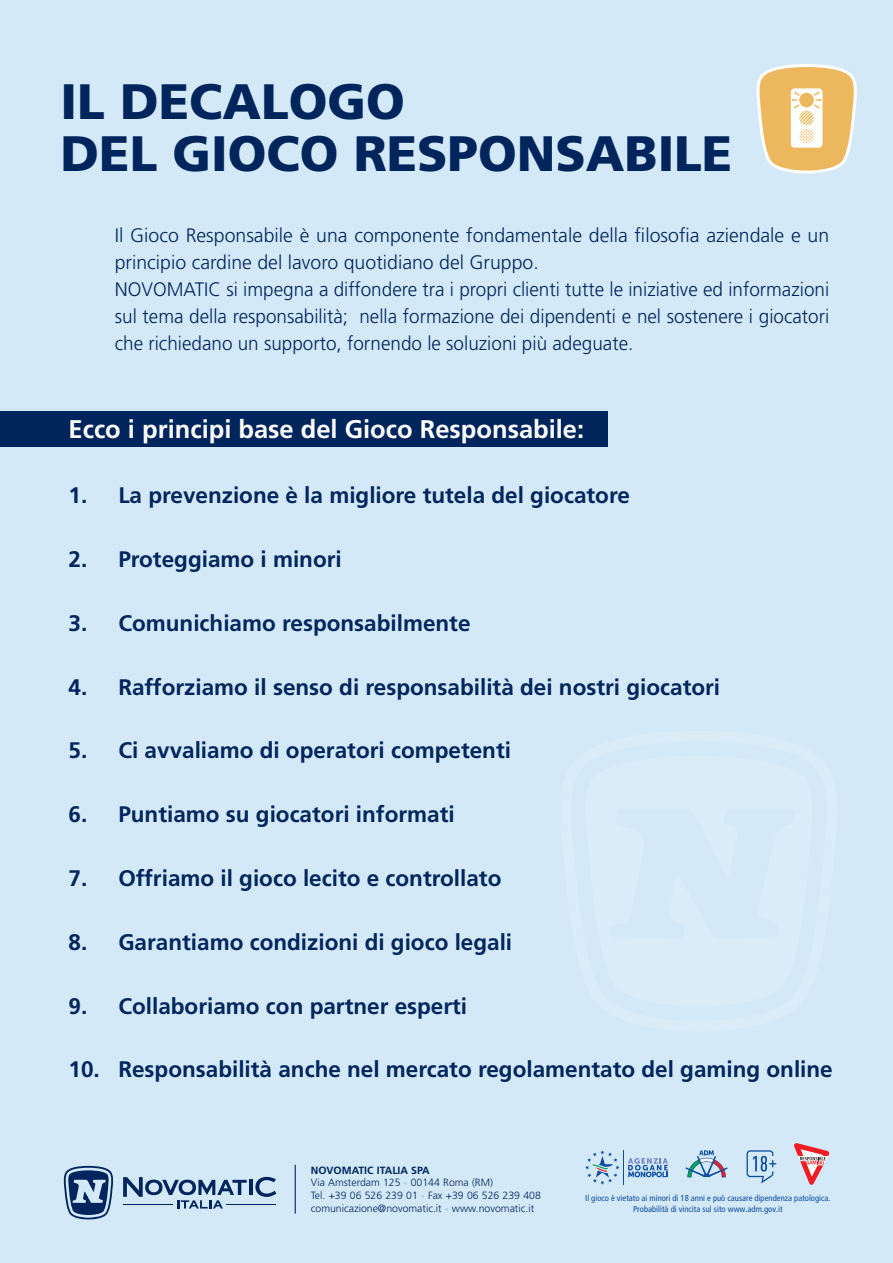
<style>
.page{position:relative;width:893px;height:1263px;background:#d4e9f7}
.page>*{position:absolute;margin:0;border:0;box-sizing:border-box;transform-origin:0 0}
.t1{font:900 49.8px/52.2px "Frutiger LT Std";color:#00255d}
.t2{font:700 25.5px "Frutiger LT Std";color:#fff}
.t3{font:700 22.5px "Frutiger LT Std";color:#00255d}
.t4{font:300 19.5px/27px "Frutiger LT Std";color:#00255d}
.t5{font:300 10.5px/12.6px "Frutiger LT Std";color:#00255d}
.t6{font:condensed 8.7px "Frutiger LT Std";color:#0d4da1}
.t7{font:condensed 8.55px "Frutiger LT Std";color:#0d4da1}
.s1{font-weight:700}
.s2{font-size:7.5px;color:#a3d0ef}
</style>
<div class="page">
<div style="left:0;top:411px;width:607px;height:36px;background:#00255d"></div>
<hr style="left:226px;top:1204px;width:50px;height:1px;background:#00255d">
<hr style="left:249px;top:1180px;width:4px;height:15px;background:#00255d">
<svg style="left:255px;top:1177px;width:21px;height:20px"></svg>
<svg style="left:123px;top:1177px;width:124px;height:31px"></svg>
<svg style="left:63px;top:1166px;width:50px;height:53px"></svg>
<hr style="left:295px;top:1165px;width:1px;height:48px;background:#00255d">
<svg style="left:747px;top:1150px;width:29px;height:33px"></svg>
<svg style="left:794px;top:1143px;width:36px;height:42px"></svg>
<svg style="left:585px;top:1150px;width:35px;height:35px"></svg>
<svg style="left:628px;top:1158px;width:40px;height:19px"></svg>
<hr style="left:624px;top:1150px;width:1px;height:35px;background:#0d4da1">
<svg style="left:685px;top:1150px;width:43px;height:27px"></svg>
<svg style="left:757px;top:64px;width:100px;height:110px;background:#edce96"></svg>
<h1 class="t1" style="left:61px;top:75px;width:673px">IL DECALOGO<br>DEL GIOCO RESPONSABILE</h1>
<p class="t4" style="left:115px;top:222px;width:716px">Il Gioco Responsabile è una componente fondamentale della filosofia aziendale e un principio cardine del lavoro quotidiano del Gruppo.<br>NOVOMATIC si impegna a diffondere tra i propri clienti tutte le iniziative ed informazioni sul tema della responsabilità; nella formazione dei dipendenti e nel sostenere i giocatori che richiedano un supporto, fornendo le soluzioni più adeguate.</p>
<p class="t2" style="left:68px;top:414px;width:517px">Ecco i principi base del Gioco Responsabile:</p>
<p class="t3" style="left:68px;top:482px;width:563px">1. La prevenzione è la migliore tutela del giocatore</p>
<p class="t3" style="left:68px;top:546px;width:275px">2. Proteggiamo i minori</p>
<p class="t3" style="left:68px;top:610px;width:404px">3. Comunichiamo responsabilmente</p>
<p class="t3" style="left:68px;top:674px;width:653px">4. Rafforziamo il senso di responsabilità dei nostri giocatori</p>
<p class="t3" style="left:68px;top:737px;width:444px">5. Ci avvaliamo di operatori competenti</p>
<p class="t3" style="left:68px;top:801px;width:388px">6. Puntiamo su giocatori informati</p>
<p class="t3" style="left:68px;top:865px;width:434px">7. Offriamo il gioco lecito e controllato</p>
<p class="t3" style="left:68px;top:929px;width:445px">8. Garantiamo condizioni di gioco legali</p>
<p class="t3" style="left:68px;top:993px;width:400px">9. Collaboriamo con partner esperti</p>
<p class="t3" style="left:68px;top:1056px;width:766px">10. Responsabilità anche nel mercato regolamentato del gaming online</p>
<p class="t5" style="left:311px;top:1164px;width:232px"><span class="s1">NOVOMATIC ITALIA SPA<br></span>Via Amsterdam 125 <span class="s2">•</span> 00144 Roma (RM)<br>Tel. +39 06 526 239 01 <span class="s2">•</span> Fax +39 06 526 239 408 comunicazione@novomatic.it <span class="s2">•</span> www.novomatic.it</p>
<p class="t7" style="left:585px;top:1193px;width:247px">Il gioco è vietato ai minori di 18 anni e può causare dipendenza patologica.</p>
<p class="t6" style="left:633px;top:1204px;width:151px">Probabilità di vincita sul sito www.adm.gov.it</p>
</div>
